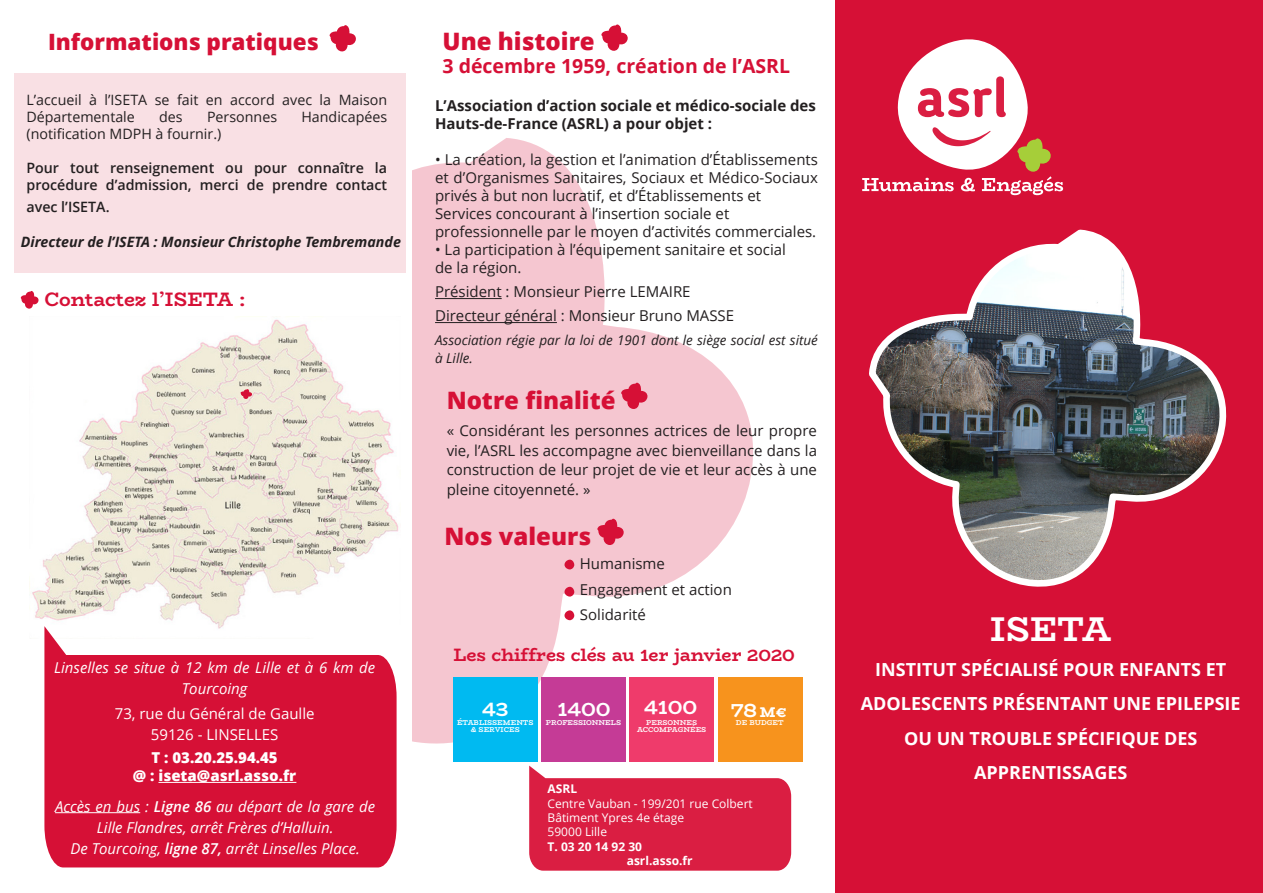
<style>
.page{position:relative;width:1263px;height:893px;background:#fff}
.page>*{position:absolute;margin:0;border:0;box-sizing:border-box;transform-origin:0 0}
.t1{font:700 34.5px "Bio Rhyme";letter-spacing:-.005em;color:#fff}
.t2{font:800 24px "Open Sans";color:#d61036}
.t3{font:800 22.5px "Open Sans";color:#d61036}
.t4{font:700 21px "Bio Rhyme";color:#fff}
.t5{font:700 19.5px "Open Sans";color:#d61036}
.t6{font:700 19.5px "Bio Rhyme";letter-spacing:-.01em;color:#d61036}
.t7{font:700 18px "Open Sans";color:#fff}
.t8{font:700 18px "Bio Rhyme";color:#d61036}
.t9{font:15px/19.5px "Open Sans";color:#231f20;text-align:justify}
.t10{font:italic 15px/21px "Open Sans";color:#fff;text-align:center}
.t11{font:700 15px/18px "Open Sans";color:#231f20}
.t12{font:15px "Open Sans";color:#fff}
.t13{font:800 15px "Open Sans";color:#fff}
.t14{font:14.25px/17.1px "Open Sans";color:#231f20}
.t15{font:600 14.25px/17.1px "Open Sans";color:#231f20}
.t16{font:italic 700 14.25px "Open Sans";color:#231f20}
.t17{font:800 14.1px "Bio Rhyme";color:#fff}
.t18{font:italic 13.5px/18px "Open Sans";color:#231f20}
.t19{font:12px "Open Sans";color:#fff}
.t20{font:700 12px "Open Sans";color:#fff}
.t21{font:700 7.05px/7.1px "Bio Rhyme";color:#fff;text-align:center}
.s1{font-weight:600}
</style>
<div class="page">
<svg style="left:412px;top:138px;width:342px;height:607px;fill:#f5c6d0"></svg>
<div style="left:453px;top:678px;width:84px;height:84px;background:#00baf1"></div>
<div style="left:541px;top:678px;width:85px;height:84px;background:#c53b96"></div>
<div style="left:630px;top:678px;width:84px;height:84px;background:#ef3b6b"></div>
<div style="left:718px;top:678px;width:84px;height:84px;background:#f7931d"></div>
<svg style="left:597px;top:519px;width:27px;height:26px"></svg>
<div style="left:564px;top:559px;width:10px;height:11px;background:#d61036;border-radius:50%"></div>
<div style="left:564px;top:586px;width:10px;height:11px;background:#d61036;border-radius:50%"></div>
<svg style="left:564px;top:610px;width:10px;height:10px"></svg>
<svg style="left:621px;top:383px;width:27px;height:26px"></svg>
<svg style="left:529px;top:766px;width:262px;height:105px;background:#de3959"></svg>
<hr style="left:435px;top:298px;width:67px;height:1px;background:#231f20">
<hr style="left:435px;top:322px;width:122px;height:1px;background:#231f20">
<svg style="left:601px;top:24px;width:27px;height:27px"></svg>
<img style="left:32px;top:318px;width:367px;height:308px">
<div style="left:14px;top:73px;width:391px;height:199px;background:#f9e0e4"></div>
<svg style="left:330px;top:25px;width:26px;height:27px"></svg>
<svg style="left:21px;top:291px;width:18px;height:18px"></svg>
<svg style="left:44px;top:626px;width:353px;height:241px;background:#db2d4f"></svg>
<hr style="left:158px;top:782px;width:138px;height:1px;background:#fff">
<hr style="left:55px;top:812px;width:85px;height:1px;background:#fff">
<svg style="left:240px;top:389px;width:12px;height:10px"></svg>
<div style="left:836px;top:0;width:427px;height:893px;background:#d61036"></div>
<img style="left:869px;top:229px;width:358px;height:358px">
<svg style="left:862px;top:39px;width:201px;height:156px"></svg>
<p class="t3" style="left:48px;top:24px;width:272px">Informations pratiques</p>
<p class="t14" style="left:26px;top:90px;width:362px">L’accueil à l’ISETA se fait en accord avec la Maison<br>Départementale</p>
<p class="t14" style="left:159px;top:108px;width:25px">des</p>
<p class="t14" style="left:207px;top:108px;width:72px">Personnes</p>
<p class="t14" style="left:301px;top:108px;width:87px">Handicapées</p>
<p class="t14" style="left:26px;top:125px;width:196px">(notification MDPH à fournir.)</p>
<p class="t15" style="left:26px;top:159px;width:362px">Pour tout renseignement ou pour connaître la procédure d’admission, merci de prendre contact</p>
<p class="t15" style="left:26px;top:198px;width:85px">avec l’ISETA.</p>
<p class="t16" style="left:21px;top:231px;width:381px">Directeur de l’ISETA : Monsieur Christophe Tembremande</p>
<p class="t6" style="left:44px;top:284px;width:203px">Contactez l’ISETA :</p>
<p class="t10" style="left:54px;top:656px;width:323px">Linselles se situe à 12 km de Lille et à 6 km de<br>Tourcoing</p>
<p class="t12" style="left:115px;top:703px;width:201px">73, rue du Général de Gaulle</p>
<p class="t12" style="left:151px;top:724px;width:129px">59126 - LINSELLES</p>
<p class="t13" style="left:152px;top:746px;width:128px">T : 03.20.25.94.45</p>
<p class="t13" style="left:133px;top:764px;width:165px">@ : iseta@asrl.asso.fr</p>
<p class="t10" style="left:55px;top:795px;width:322px">Accès en bus : <span class="s1">Ligne 86</span> au départ de la gare de<br>Lille Flandres, arrêt Frères d’Halluin.</p>
<p class="t10" style="left:70px;top:837px;width:291px">De Tourcoing, <span class="s1">ligne 87,</span> arrêt Linselles Place.</p>
<p class="t2" style="left:442px;top:23px;width:154px">Une histoire</p>
<p class="t5" style="left:442px;top:52px;width:349px">3 décembre 1959, création de l’ASRL</p>
<p class="t11" style="left:435px;top:97px;width:382px">L’Association d’action sociale et médico-sociale des<br>Hauts-de-France (ASRL) a pour objet :</p>
<p class="t9" style="left:435px;top:151px;width:384px;line-height:18px">• La création, la gestion et l’animation d’Établissements et d’Organismes Sanitaires, Sociaux et Médico-Sociaux privés à but non lucratif, et d’Établissements et</p>
<p class="t9" style="left:435px;top:204px;width:296px">Services concourant à l’insertion sociale et</p>
<p class="t9" style="left:435px;top:222px;width:383px">professionnelle par le moyen d’activités commerciales.</p>
<p class="t9" style="left:435px;top:240px;width:352px">• La participation à l’équipement sanitaire et social</p>
<p class="t9" style="left:435px;top:258px;width:88px">de la région.</p>
<p class="t9" style="left:435px;top:282px;width:257px">Président : Monsieur Pierre LEMAIRE</p>
<p class="t9" style="left:435px;top:306px;width:301px">Directeur général : Monsieur Bruno MASSE</p>
<p class="t18" style="left:435px;top:331px;width:384px">Association régie par la loi de 1901 dont le siège social est situé à Lille.</p>
<p class="t2" style="left:447px;top:382px;width:170px">Notre finalité</p>
<p class="t9" style="left:447px;top:421px;width:372px">« Considérant les personnes actrices de leur propre vie, l’ASRL les accompagne avec bienveillance dans la construction de leur projet de vie et leur accès à une pleine citoyenneté. »</p>
<p class="t2" style="left:444px;top:518px;width:148px">Nos valeurs</p>
<p class="t9" style="left:580px;top:554px;width:87px">Humanisme</p>
<p class="t9" style="left:580px;top:579px;width:153px">Engagement et action</p>
<p class="t9" style="left:580px;top:605px;width:68px">Solidarité</p>
<p class="t8" style="left:453px;top:641px;width:343px">Les chiffres clés au 1er janvier 2020</p>
<p class="t4" style="left:731px;top:693px;width:28px">78</p>
<p class="t4" style="left:482px;top:692px;width:28px">43</p>
<p class="t4" style="left:557px;top:692px;width:55px">1400</p>
<p class="t4" style="left:644px;top:691px;width:55px">4100</p>
<p class="t17" style="left:760px;top:701px;width:28px">M€</p>
<p class="t21" style="left:736px;top:719px;width:49px">DE BUDGET</p>
<p class="t21" style="left:457px;top:719px;width:78px">ÉTABLISSEMENTS &amp; SERVICES</p>
<p class="t21" style="left:546px;top:719px;width:77px">PROFESSIONNELS</p>
<p class="t21" style="left:637px;top:719px;width:71px">PERSONNES<br>ACCOMPAGNÉES</p>
<p class="t20" style="left:548px;top:780px;width:31px">ASRL</p>
<p class="t19" style="left:548px;top:795px;width:207px">Centre Vauban - 199/201 rue Colbert</p>
<p class="t19" style="left:548px;top:809px;width:138px">Bâtiment Ypres 4e étage</p>
<p class="t19" style="left:548px;top:824px;width:61px">59000 Lille</p>
<p class="t20" style="left:548px;top:838px;width:96px">T. 03 20 14 92 30</p>
<p class="t20" style="left:627px;top:852px;width:67px">asrl.asso.fr</p>
<p class="t1" style="left:990px;top:603px;width:122px">ISETA</p>
<p class="t7" style="left:875px;top:657px;width:352px">INSTITUT SPÉCIALISÉ POUR ENFANTS ET</p>
<p class="t7" style="left:861px;top:691px;width:381px">ADOLESCENTS PRÉSENTANT UNE EPILEPSIE</p>
<p class="t7" style="left:904px;top:726px;width:295px">OU UN TROUBLE SPÉCIFIQUE DES</p>
<p class="t7" style="left:974px;top:760px;width:155px">APPRENTISSAGES</p>
</div>
